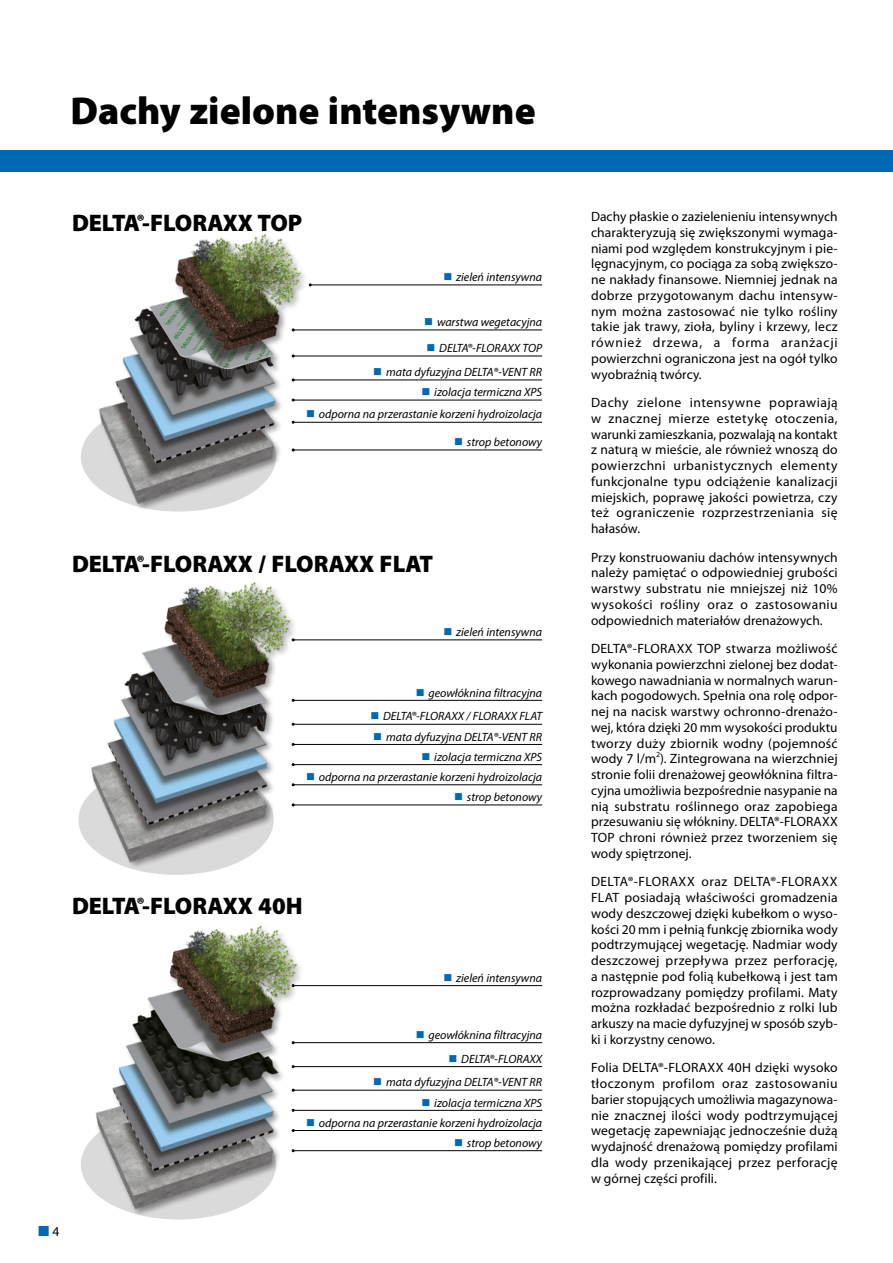
<style>
.page{position:relative;width:893px;height:1263px;background:#fff}
.page>*{position:absolute;margin:0;border:0;box-sizing:border-box;transform-origin:0 0}
.t1{font:900 39px "Myriad Pro";color:#000}
.t2{font:900 24px "Myriad Pro Doerken";letter-spacing:-.01em;color:#000}
.t3{font:13.5px/15.8px "Myriad Pro";letter-spacing:.01em;color:#000;text-align:justify}
.t4{font:13.5px "Myriad Pro Doerken";color:#0069b4}
.t5{font:italic 12px "Myriad Pro";color:#000}
.s1{font-family:"Delta Myriad Pro"}
.s2{color:#0069b4}
.s3{font-family:"Myriad Pro";color:#000}
</style>
<div class="page">
<div style="left:0;top:150px;width:893px;height:21px;background:#0069b4"></div>
<hr style="left:293px;top:330px;width:249px;height:1px;background:#000">
<hr style="left:293px;top:356px;width:249px;height:1px;background:#000">
<hr style="left:293px;top:700px;width:249px;height:1px;background:#000">
<hr style="left:293px;top:1042px;width:249px;height:1px;background:#000">
<hr style="left:293px;top:380px;width:249px;height:1px;background:#000">
<hr style="left:293px;top:724px;width:249px;height:1px;background:#000">
<hr style="left:293px;top:1066px;width:249px;height:1px;background:#000">
<hr style="left:293px;top:400px;width:249px;height:1px;background:#000">
<hr style="left:293px;top:764px;width:249px;height:1px;background:#000">
<hr style="left:293px;top:1110px;width:249px;height:1px;background:#000">
<hr style="left:293px;top:744px;width:249px;height:1px;background:#000">
<hr style="left:293px;top:1090px;width:249px;height:1px;background:#000">
<hr style="left:293px;top:422px;width:249px;height:1px;background:#000">
<hr style="left:293px;top:784px;width:249px;height:1px;background:#000">
<hr style="left:293px;top:1130px;width:249px;height:1px;background:#000">
<hr style="left:293px;top:450px;width:249px;height:1px;background:#000">
<hr style="left:293px;top:804px;width:249px;height:1px;background:#000">
<hr style="left:293px;top:1150px;width:249px;height:1px;background:#000">
<hr style="left:310px;top:284px;width:232px;height:1px;background:#000">
<hr style="left:293px;top:639px;width:249px;height:1px;background:#000">
<hr style="left:293px;top:985px;width:249px;height:1px;background:#000">
<img style="left:81px;top:234px;width:253px;height:278px">
<img style="left:78px;top:582px;width:248px;height:293px">
<img style="left:81px;top:925px;width:252px;height:295px">
<h1 class="t1" style="left:70px;top:85px;width:467px">Dachy zielone intensywne</h1>
<h2 class="t2" style="left:72px;top:206px;width:232px"><span class="s1">DELTA®-F</span>LORAXX TOP</h2>
<p class="t3" style="left:591px;top:208px;width:248px">Dachy płaskie o zazielenieniu intensywnych charakteryzują się zwiększonymi wymaga&shy;niami pod względem konstrukcyjnym i pie&shy;lęgnacyjnym, co pociąga za sobą zwiększo&shy;ne nakłady finansowe. Niemniej jednak na dobrze przygotowanym dachu intensyw&shy;nym można zastosować nie tylko rośliny takie jak trawy, zioła, byliny i krzewy, lecz również drzewa, a forma aranżacji powierzchni ograniczona jest na ogół tylko wyobraźnią twórcy.</p>
<p class="t3" style="left:591px;top:394px;width:248px">Dachy zielone intensywne poprawiają w znacznej mierze estetykę otoczenia, warunki zamieszkania, pozwalają na kontakt z naturą w mieście, ale również wnoszą do powierzchni urbanistycznych elementy funkcjonalne typu odciążenie kanalizacji miejskich, poprawę jakości powietrza, czy też ograniczenie rozprzestrzeniania się hałasów.</p>
<p class="t3" style="left:591px;top:549px;width:248px">Przy konstruowaniu dachów intensywnych należy pamiętać o odpowiedniej grubości warstwy substratu nie mniejszej niż 10% wysokości rośliny oraz o zastosowaniu odpowiednich materiałów drenażowych.</p>
<p class="t3" style="left:591px;top:640px;width:248px">DELTA®-FLORAXX TOP stwarza możliwość wykonania powierzchni zielonej bez dodat&shy;kowego nawadniania w normalnych warun&shy;kach pogodowych. Spełnia ona rolę odpor&shy;nej na nacisk warstwy ochronno-drenażo&shy;wej, która dzięki 20 mm wysokości produktu tworzy duży zbiornik wodny (pojemność wody 7 l/m<sup>2</sup>). Zintegrowana na wierzchniej stronie folii drenażowej geowłóknina filtra&shy;cyjna umożliwia bezpośrednie nasypanie na nią substratu roślinnego oraz zapobiega przesuwaniu się włókniny. DELTA®-FLORAXX TOP chroni również przez tworzeniem się wody spiętrzonej.</p>
<p class="t3" style="left:591px;top:874px;width:248px">DELTA®-FLORAXX oraz DELTA®-FLORAXX FLAT posiadają właściwości gromadzenia wody deszczowej dzięki kubełkom o wyso&shy;kości 20 mm i pełnią funkcję zbiornika wody podtrzymującej wegetację. Nadmiar wody deszczowej przepływa przez perforację, a następnie pod folią kubełkową i jest tam rozprowadzany pomiędzy profilami. Maty można rozkładać bezpośrednio z rolki lub arkuszy na macie dyfuzyjnej w sposób szyb&shy;ki i korzystny cenowo.</p>
<p class="t3" style="left:591px;top:1060px;width:248px">Folia DELTA®-FLORAXX 40H dzięki wysoko tłoczonym profilom oraz zastosowaniu barier stopujących umożliwia magazynowa&shy;nie znacznej ilości wody podtrzymującej wegetację zapewniając jednocześnie dużą wydajność drenażową pomiędzy profilami dla wody przenikającej przez perforację w górnej części profili.</p>
<p class="t5" style="left:443px;top:270px;width:100px"><span class="s2">■</span> zieleń intensywna</p>
<p class="t5" style="left:424px;top:315px;width:119px"><span class="s2">■</span> warstwa wegetacyjna</p>
<p class="t5" style="left:426px;top:341px;width:117px"><span class="s2">■</span> DELTA®-FLORAXX TOP</p>
<p class="t5" style="left:373px;top:365px;width:170px"><span class="s2">■</span> mata dyfuzyjna DELTA®-VENT RR</p>
<p class="t5" style="left:421px;top:385px;width:122px"><span class="s2">■</span> izolacja termiczna XPS</p>
<p class="t5" style="left:306px;top:407px;width:238px"><span class="s2">■</span> odporna na przerastanie korzeni hydroizolacja</p>
<p class="t5" style="left:454px;top:435px;width:89px"><span class="s2">■</span> strop betonowy</p>
<h2 class="t2" style="left:72px;top:548px;width:363px"><span class="s1">DELTA®-F</span>LORAXX / <span class="s1">F</span>LORAXX FLAT</h2>
<p class="t5" style="left:443px;top:625px;width:100px"><span class="s2">■</span> zieleń intensywna</p>
<p class="t5" style="left:416px;top:685px;width:128px"><span class="s2">■</span> geowłóknina filtracyjna</p>
<p class="t5" style="left:370px;top:709px;width:173px"><span class="s2">■</span> DELTA®-FLORAXX / FLORAXX FLAT</p>
<p class="t5" style="left:373px;top:729px;width:170px"><span class="s2">■</span> mata dyfuzyjna DELTA®-VENT RR</p>
<p class="t5" style="left:421px;top:749px;width:122px"><span class="s2">■</span> izolacja termiczna XPS</p>
<p class="t5" style="left:306px;top:769px;width:238px"><span class="s2">■</span> odporna na przerastanie korzeni hydroizolacja</p>
<p class="t5" style="left:454px;top:790px;width:89px"><span class="s2">■</span> strop betonowy</p>
<h2 class="t2" style="left:72px;top:890px;width:232px"><span class="s1">DELTA®-F</span>LORAXX 40H</h2>
<p class="t5" style="left:443px;top:970px;width:100px"><span class="s2">■</span> zieleń intensywna</p>
<p class="t5" style="left:416px;top:1027px;width:128px"><span class="s2">■</span> geowłóknina filtracyjna</p>
<p class="t5" style="left:448px;top:1051px;width:95px"><span class="s2">■</span> DELTA®-FLORAXX</p>
<p class="t5" style="left:373px;top:1075px;width:170px"><span class="s2">■</span> mata dyfuzyjna DELTA®-VENT RR</p>
<p class="t5" style="left:421px;top:1095px;width:122px"><span class="s2">■</span> izolacja termiczna XPS</p>
<p class="t5" style="left:306px;top:1115px;width:238px"><span class="s2">■</span> odporna na przerastanie korzeni hydroizolacja</p>
<p class="t5" style="left:454px;top:1135px;width:89px"><span class="s2">■</span> strop betonowy</p>
<p class="t4" style="left:38px;top:1223px;width:23px">■ <span class="s3">4</span></p>
</div>
